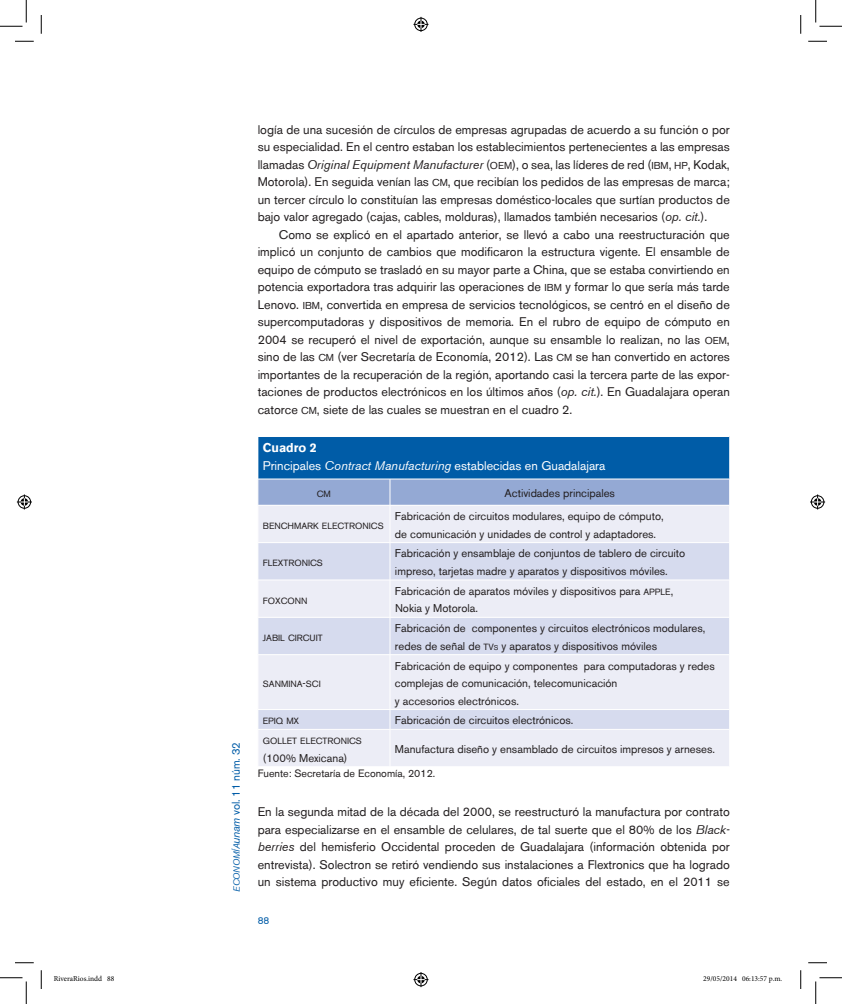
<style>
.page{position:relative;width:842px;height:1004px;background:#fff}
.page>*{position:absolute;margin:0;border:0;box-sizing:border-box;transform-origin:0 0}
.t1{font:12.5px/17.5px "Akzidenz Grotesk BE";color:#231f20;text-align:justify}
.t2{font:12.5px/17.5px "Akzidenz Grotesk BE";color:#fff}
.t3{font:11.25px/17.5px "Akzidenz Grotesk BE";color:#231f20}
.t4{font:11.25px "Akzidenz Grotesk BE";letter-spacing:-.01em;color:#005ca7}
.t5{font:10.62px "Akzidenz Grotesk BE";color:#231f20}
.t6{font:10px "Akzidenz Grotesk BE";color:#005ca7}
.t7{font:9px "Akzidenz Grotesk BE Regular SC800";color:#231f20}
.t8{font:7.5px "Minion Pro";color:#000}
.s1{font-family:"Akzidenz Grotesk BE It SC800";font-size:9px}
.s2{font-style:italic}
.s3{font-family:"Akzidenz Grotesk BE Regular SC800";font-size:10px}
.s4{font-weight:700}
.s5{font-family:"Akzidenz Grotesk BE Regular SC800";font-size:9px}
.s6{font-family:"Akzidenz Grotesk BE Regular SC800";font-size:7px}
.s7{font-size:11.25px}
</style>
<div class="page">
<div style="left:258px;top:436px;width:471px;height:43px;background:#005ca7"></div>
<div style="left:259px;top:506px;width:470px;height:260px;background:#ecedf6"></div>
<svg style="left:259px;top:543px;width:470px;height:186px;background:#e1e4f2"></svg>
<hr style="left:258px;top:436px;width:132px;height:1px;background:#fff">
<hr style="left:258px;top:437px;width:1px;height:42px;background:#fff">
<hr style="left:390px;top:436px;width:340px;height:1px;background:#fff">
<svg style="left:258px;top:479px;width:472px;height:26px;background:#97abd5"></svg>
<hr style="left:390px;top:505px;width:1px;height:37px;background:#fff">
<hr style="left:258px;top:542px;width:132px;height:1px;background:#fff">
<hr style="left:390px;top:542px;width:340px;height:1px;background:#fff">
<hr style="left:390px;top:543px;width:1px;height:37px;background:#fff">
<hr style="left:258px;top:580px;width:132px;height:1px;background:#fff">
<hr style="left:390px;top:580px;width:340px;height:1px;background:#fff">
<hr style="left:390px;top:580px;width:1px;height:37px;background:#fff">
<hr style="left:258px;top:617px;width:132px;height:1px;background:#fff">
<hr style="left:390px;top:617px;width:340px;height:1px;background:#fff">
<hr style="left:390px;top:617px;width:1px;height:37px;background:#fff">
<hr style="left:258px;top:654px;width:132px;height:1px;background:#fff">
<hr style="left:390px;top:654px;width:340px;height:1px;background:#fff">
<hr style="left:390px;top:655px;width:1px;height:54px;background:#fff">
<hr style="left:258px;top:709px;width:132px;height:1px;background:#fff">
<svg style="left:258px;top:710px;width:1px;height:19px"></svg>
<hr style="left:390px;top:709px;width:340px;height:1px;background:#fff">
<svg style="left:390px;top:710px;width:1px;height:19px"></svg>
<hr style="left:258px;top:729px;width:132px;height:1px;background:#fff">
<hr style="left:390px;top:729px;width:340px;height:1px;background:#fff">
<hr style="left:390px;top:729px;width:1px;height:37px;background:#fff">
<svg style="left:15px;top:40px;width:19px;height:2px"></svg>
<svg style="left:808px;top:40px;width:19px;height:2px"></svg>
<svg style="left:15px;top:962px;width:19px;height:1px"></svg>
<svg style="left:808px;top:962px;width:19px;height:1px"></svg>
<svg style="left:40px;top:15px;width:2px;height:19px"></svg>
<svg style="left:40px;top:970px;width:2px;height:19px"></svg>
<svg style="left:800px;top:15px;width:1px;height:19px"></svg>
<svg style="left:800px;top:970px;width:1px;height:19px"></svg>
<svg style="left:0;top:0;width:27px;height:27px"></svg>
<svg style="left:0;top:977px;width:27px;height:27px"></svg>
<svg style="left:815px;top:0;width:27px;height:27px"></svg>
<svg style="left:815px;top:977px;width:27px;height:27px"></svg>
<svg style="left:413px;top:17px;width:15px;height:15px"></svg>
<svg style="left:413px;top:972px;width:15px;height:15px"></svg>
<svg style="left:17px;top:494px;width:15px;height:15px"></svg>
<svg style="left:810px;top:494px;width:15px;height:15px"></svg>
<p class="t4" style="left:229px;top:892px;width:151px;rotate:-90deg"><span class="s1">economía</span><span class="s2">unam</span> vol. 11 núm. 32</p>
<p class="t1" style="left:258px;top:121px;width:474px">logía de una sucesión de círculos de empresas agrupadas de acuerdo a su función o por su especialidad. En el centro estaban los establecimientos pertenecientes a las empresas llamadas <span class="s2">Original Equipment Manufacturer</span> (<span class="s3">OEM</span>), o sea, las líderes de red (<span class="s3">IBM</span>, <span class="s3">HP</span>, Kodak, Motorola). En seguida venían las <span class="s3">CM</span>, que recibían los pedidos de las empresas de marca; un tercer círculo lo constituían las empresas doméstico-locales que surtían productos de bajo valor agregado (cajas, cables, molduras), llamados también necesarios (<span class="s2">op. cit.</span>).</p>
<p class="t1" style="left:258px;top:226px;width:474px;text-indent:21px">Como se explicó en el apartado anterior, se llevó a cabo una reestructuración que implicó un conjunto de cambios que modificaron la estructura vigente. El ensamble de equipo de cómputo se trasladó en su mayor parte a China, que se estaba convirtiendo en potencia exportadora tras adquirir las operaciones de <span class="s3">IBM</span> y formar lo que sería más tarde Lenovo. <span class="s3">IBM</span>, convertida en empresa de servicios tecnológicos, se centró en el diseño de supercomputadoras y dispositivos de memoria. En el rubro de equipo de cómputo en 2004 se recuperó el nivel de exportación, aunque su ensamble lo realizan, no las <span class="s3">OEM</span>, sino de las <span class="s3">CM</span> (ver Secretaría de Economía, 2012). Las <span class="s3">CM</span> se han convertido en actores importantes de la recuperación de la región, aportando casi la tercera parte de las expor&shy;taciones de productos electrónicos en los últimos años (<span class="s2">op. cit.</span>). En Guadalajara operan catorce <span class="s3">CM</span>, siete de las cuales se muestran en el cuadro 2.</p>
<p class="t2" style="left:263px;top:439px;width:344px"><span class="s4">Cuadro 2<br></span>Principales <span class="s2">Contract Manufacturing</span> establecidas en Guadalajara</p>
<p class="t7" style="left:317px;top:488px;width:16px">CM</p>
<p class="t3" style="left:505px;top:484px;width:112px">Actividades principales</p>
<p class="t7" style="left:263px;top:520px;width:122px">BENCHMARK ELECTRONICS</p>
<p class="t3" style="left:395px;top:507px;width:270px">Fabricación de circuitos modulares, equipo de cómputo, de comunicación y unidades de control y adaptadores.</p>
<p class="t7" style="left:263px;top:558px;width:62px">FLEXTRONICS</p>
<p class="t3" style="left:395px;top:545px;width:292px">Fabricación y ensamblaje de conjuntos de tablero de circuito impreso, tarjetas madre y aparatos y dispositivos móviles.</p>
<p class="t7" style="left:263px;top:595px;width:46px">FOXCONN</p>
<p class="t3" style="left:395px;top:582px;width:280px">Fabricación de aparatos móviles y dispositivos para <span class="s5">APPLE</span>,<br>Nokia y Motorola.</p>
<p class="t7" style="left:263px;top:632px;width:61px">JABIL CIRCUIT</p>
<p class="t3" style="left:395px;top:619px;width:312px">Fabricación de componentes y circuitos electrónicos modulares, redes de señal de <span class="s5">TV</span><span class="s6">S</span> y aparatos y dispositivos móviles</p>
<p class="t7" style="left:263px;top:678px;width:59px">SANMINA<span class="s7">-</span>SCI</p>
<p class="t3" style="left:395px;top:657px;width:321px">Fabricación de equipo y componentes para computadoras y redes complejas de comunicación, telecomunicación<br>y accesorios electrónicos.</p>
<p class="t7" style="left:263px;top:716px;width:38px">EPIQ MX</p>
<p class="t3" style="left:395px;top:712px;width:180px">Fabricación de circuitos electrónicos.</p>
<p class="t7" style="left:263px;top:736px;width:101px">GOLLET ELECTRONICS</p>
<p class="t3" style="left:263px;top:749px;width:86px">(100% Mexicana)</p>
<p class="t3" style="left:395px;top:740px;width:321px">Manufactura diseño y ensamblado de circuitos impresos y arneses.</p>
<p class="t5" style="left:258px;top:767px;width:179px">Fuente: Secretaría de Economía, 2012.</p>
<p class="t1" style="left:258px;top:803px;width:474px">En la segunda mitad de la década del 2000, se reestructuró la manufactura por contrato para especializarse en el ensamble de celulares, de tal suerte que el 80% de los <span class="s2">Black‑ berries</span> del hemisferio Occidental proceden de Guadalajara (información obtenida por entrevista). Solectron se retiró vendiendo sus instalaciones a Flextronics que ha logrado un sistema productivo muy eficiente. Según datos oficiales del estado, en el 2011 se</p>
<p class="t6" style="left:258px;top:915px;width:13px">88</p>
<p class="t8" style="left:54px;top:974px;width:62px">RiveraRios.indd 88</p>
<p class="t8" style="left:703px;top:974px;width:81px">29/05/2014 06:13:57 p.m.</p>
</div>
